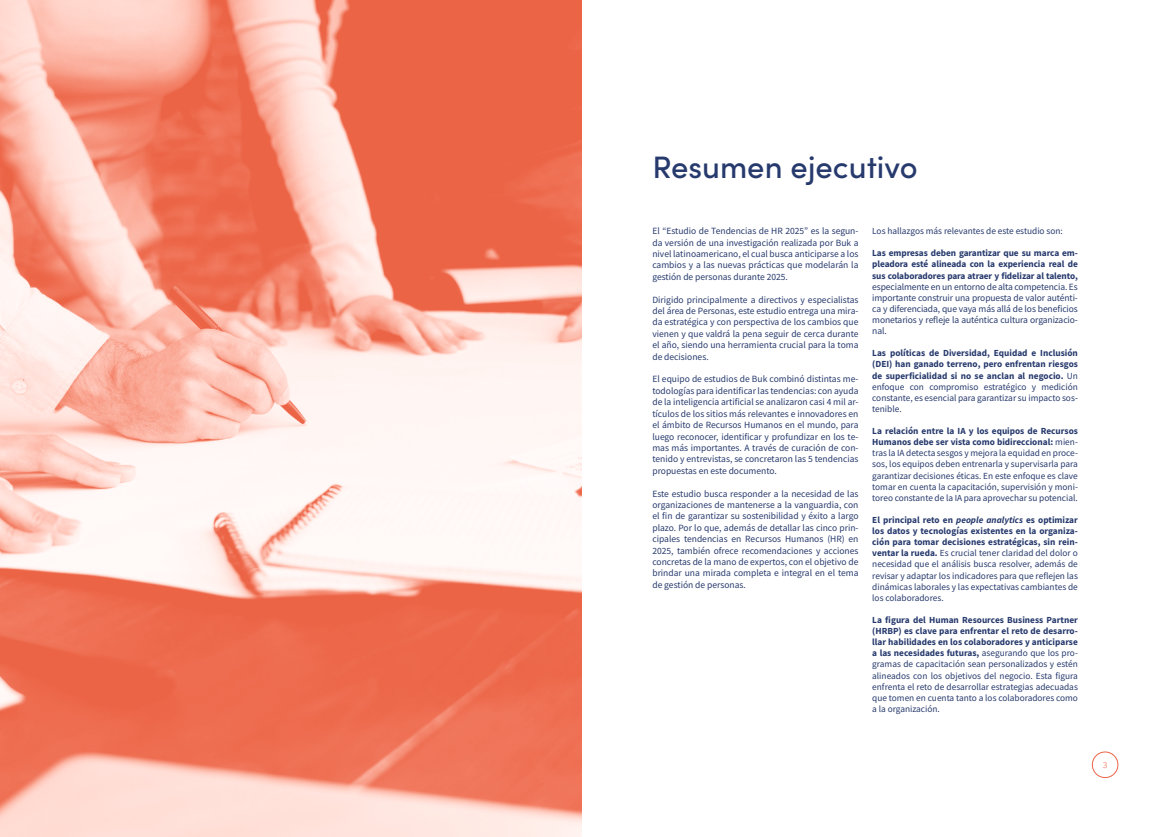
<style>
.page{position:relative;width:1163px;height:837px;background:#fff}
.page>*{position:absolute;margin:0;border:0;box-sizing:border-box;transform-origin:0 0}
.t1{font:500 31px "Sofia Pro";color:#273a6d}
.t2{font:300 11px "Source Sans Pro";color:#ec6446}
.t3{font:9.5px/11.4px "Source Sans Pro";color:#273a6d;text-align:justify}
.t4{font:9.3px/11.1px "Source Sans Pro";color:#273a6d;text-align:justify}
.t5{font:700 9.3px/11.1px "Source Sans Pro";letter-spacing:-.01em;color:#273a6d;text-align:justify}
.s1{font-weight:400}
.s2{font-weight:700}
.s3{font-weight:700;font-style:italic}
</style>
<div class="page">
<div style="left:1091px;top:751px;width:26px;height:26px;border:1px solid #ec6446;border-radius:50%"></div>
<img style="left:0;top:0;width:581px;height:836px">
<h1 class="t1" style="left:652px;top:144px;width:267px">Resumen ejecutivo</h1>
<p class="t3" style="left:652px;top:225px;width:207px">El “Estudio de Tendencias de HR 2025” es la segun&shy;da versión de una investigación realizada por Buk a nivel latinoamericano, el cual busca anticiparse a los cambios y a las nuevas prácticas que modelarán la gestión de personas durante 2025.</p>
<p class="t3" style="left:652px;top:293px;width:207px">Dirigido principalmente a directivos y especialistas del área de Personas, este estudio entrega una mira&shy;da estratégica y con perspectiva de los cambios que vienen y que valdrá la pena seguir de cerca durante el año, siendo una herramienta crucial para la toma de decisiones.</p>
<p class="t3" style="left:652px;top:373px;width:207px">El equipo de estudios de Buk combinó distintas me&shy;todologías para identificar las tendencias: con ayuda de la inteligencia artificial se analizaron casi 4 mil ar&shy;tículos de los sitios más relevantes e innovadores en el ámbito de Recursos Humanos en el mundo, para luego reconocer, identificar y profundizar en los te&shy;mas más importantes. A través de curación de con&shy;tenido y entrevistas, se concretaron las 5 tendencias propuestas en este documento.</p>
<p class="t3" style="left:652px;top:487px;width:207px">Este estudio busca responder a la necesidad de las organizaciones de mantenerse a la vanguardia, con el fin de garantizar su sostenibilidad y éxito a largo plazo. Por lo que, además de detallar las cinco prin&shy;cipales tendencias en Recursos Humanos (HR) en 2025, también ofrece recomendaciones y acciones concretas de la mano de expertos, con el objetivo de brindar una mirada completa e integral en el tema de gestión de personas.</p>
<p class="t4" style="left:872px;top:225px;width:192px">Los hallazgos más relevantes de este estudio son:</p>
<p class="t5" style="left:872px;top:247px;width:207px">Las empresas deben garantizar que su marca em&shy;pleadora esté alineada con la experiencia real de sus colaboradores para atraer y fidelizar al talento,</p>
<p class="t3" style="left:872px;top:281px;width:207px;line-height:11.1px">especialmente en un entorno de alta competencia. Es importante construir una propuesta de valor auténti&shy;ca y diferenciada, que vaya más allá de los beneficios monetarios y refleje la auténtica cultura organizacio&shy;nal.</p>
<p class="t5" style="left:872px;top:347px;width:207px">Las políticas de Diversidad, Equidad e Inclusión (DEI) han ganado terreno, pero enfrentan riesgos de superficialidad si no se anclan al negocio. <span class="s1">Un enfoque con compromiso estratégico y medición constante, es esencial para garantizar su impacto sos&shy;tenible.</span></p>
<p class="t4" style="left:872px;top:425px;width:207px"><span class="s2">La relación entre la IA y los equipos de Recursos Humanos debe ser vista como bidireccional:</span> mien&shy;tras la IA detecta sesgos y mejora la equidad en proce&shy;sos, los equipos deben entrenarla y supervisarla para garantizar decisiones éticas. En este enfoque es clave tomar en cuenta la capacitación, supervisión y moni&shy;toreo constante de la IA para aprovechar su potencial.</p>
<p class="t4" style="left:872px;top:514px;width:207px"><span class="s2">El principal reto en</span> <span class="s3">people analytics</span> <span class="s2">es optimizar los datos y tecnologías existentes en la organiza&shy;ción para tomar decisiones estratégicas, sin rein&shy;ventar la rueda.</span> Es crucial tener claridad del dolor o necesidad que el análisis busca resolver, además de revisar y adaptar los indicadores para que reflejen las dinámicas laborales y las expectativas cambiantes de los colaboradores.</p>
<p class="t4" style="left:872px;top:614px;width:207px"><span class="s2">La figura del Human Resources Business Partner (HRBP) es clave para enfrentar el reto de desarro&shy;llar habilidades en los colaboradores y anticiparse a las necesidades futuras,</span> asegurando que los pro&shy;gramas de capacitación sean personalizados y estén alineados con los objetivos del negocio. Esta figura enfrenta el reto de desarrollar estrategias adecuadas que tomen en cuenta tanto a los colaboradores como a la organización.</p>
<p class="t2" style="left:1102px;top:757px;width:6px">3</p>
</div>
